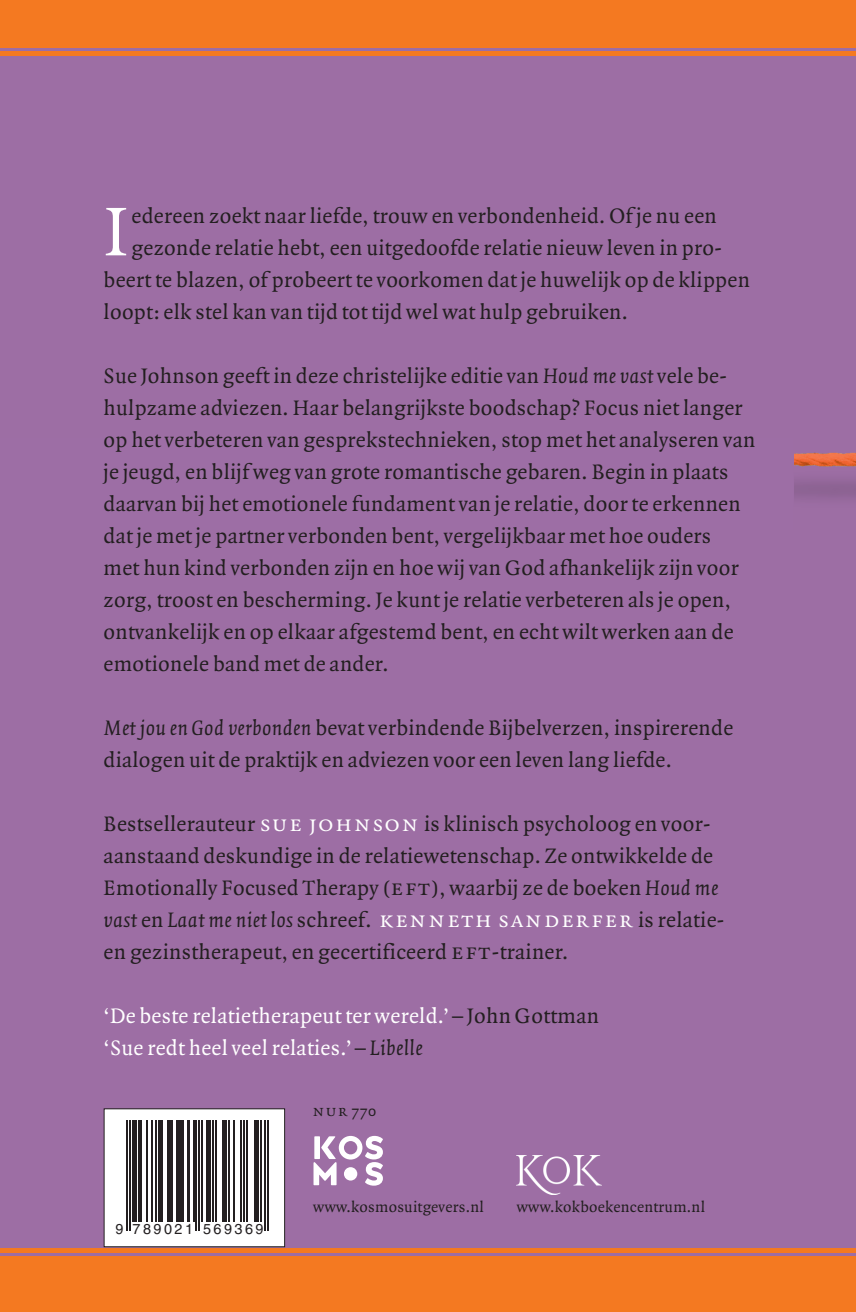
<style>
.page{position:relative;width:856px;height:1312px;background:#f47921}
.page>*{position:absolute;margin:0;border:0;box-sizing:border-box;transform-origin:0 0}
.t1{font:74px "Quadraat";color:#fff}
.t2{font:22.4px/32px "Quadraat";letter-spacing:.015em;color:#231f20}
.t3{font:22.4px/32px "Quadraat";letter-spacing:.015em;color:#fff}
.t4{font:16.2px "Quadraat";letter-spacing:.015em;color:#231f20}
.t5{font:16.2px "Quadraat Small Caps";color:#231f20}
.t6{font:14.4px "Helvetica";letter-spacing:.17em;color:#231f20}
.s1{font-style:italic}
.s2{font-family:"Quadraat Small Caps";font-size:23px;color:#fff}
.s3{font-family:"Quadraat Small Caps";font-size:23px}
.s4{color:#231f20}
.s5{font-style:italic;color:#231f20}
.s6{font-family:"Quadraat"}
</style>
<div class="page">
<div style="left:0;top:57px;width:856px;height:1190px;background:#9d6ea4"></div>
<hr style="left:0;top:48px;width:856px;height:3px;background:#9d6da4">
<hr style="left:0;top:1253px;width:856px;height:3px;background:#9d6da4">
<div style="left:104px;top:1109px;width:181px;height:138px;background:#fff"></div>
<hr style="left:127px;top:1120px;width:1px;height:111px;background:#231f20">
<hr style="left:130px;top:1120px;width:1px;height:111px;background:#231f20">
<hr style="left:133px;top:1120px;width:4px;height:102px;background:#231f20">
<hr style="left:139px;top:1120px;width:3px;height:102px;background:#231f20">
<hr style="left:147px;top:1120px;width:1px;height:102px;background:#231f20">
<hr style="left:151px;top:1120px;width:1px;height:102px;background:#231f20">
<hr style="left:155px;top:1120px;width:2px;height:102px;background:#231f20">
<div style="left:158px;top:1120px;width:5px;height:102px;background:#231f20"></div>
<hr style="left:167px;top:1120px;width:3px;height:102px;background:#231f20">
<hr style="left:172px;top:1120px;width:1px;height:102px;background:#231f20">
<hr style="left:176px;top:1120px;width:3px;height:102px;background:#231f20">
<hr style="left:181px;top:1120px;width:3px;height:102px;background:#231f20">
<hr style="left:187px;top:1120px;width:3px;height:102px;background:#231f20">
<hr style="left:193px;top:1120px;width:1px;height:102px;background:#231f20">
<hr style="left:196px;top:1120px;width:1px;height:111px;background:#231f20">
<hr style="left:199px;top:1120px;width:1px;height:111px;background:#231f20">
<hr style="left:202px;top:1120px;width:1px;height:102px;background:#231f20">
<div style="left:206px;top:1120px;width:5px;height:102px;background:#231f20"></div>
<hr style="left:212px;top:1120px;width:2px;height:102px;background:#231f20">
<hr style="left:215px;top:1120px;width:2px;height:102px;background:#231f20">
<hr style="left:223px;top:1120px;width:4px;height:102px;background:#231f20">
<hr style="left:229px;top:1120px;width:1px;height:102px;background:#231f20">
<hr style="left:233px;top:1120px;width:2px;height:102px;background:#231f20">
<hr style="left:241px;top:1120px;width:1px;height:102px;background:#231f20">
<hr style="left:244px;top:1120px;width:1px;height:102px;background:#231f20">
<hr style="left:247px;top:1120px;width:1px;height:102px;background:#231f20">
<div style="left:254px;top:1120px;width:5px;height:102px;background:#231f20"></div>
<hr style="left:260px;top:1120px;width:2px;height:102px;background:#231f20">
<hr style="left:265px;top:1120px;width:1px;height:111px;background:#231f20">
<hr style="left:268px;top:1120px;width:1px;height:111px;background:#231f20">
<div style="left:104px;top:1108px;width:181px;height:139px;border:1px solid #231f20"></div>
<img style="left:516px;top:1155px;width:85px;height:39px">
<svg style="left:313px;top:1136px;width:70px;height:50px;background:#c7accb"></svg>
<div style="left:344px;top:1167px;width:13px;height:13px;background:#fff;border-radius:50%"></div>
<h1 class="t1" style="left:104px;top:187px;width:25px">I</h1>
<p class="t2" style="left:132px;top:200px;width:587px">edereen zoekt naar liefde, trouw en verbondenheid. Of je nu een</p>
<p class="t2" style="left:132px;top:232px;width:592px">gezonde relatie hebt, een uitgedoofde relatie nieuw leven in pro-</p>
<p class="t2" style="left:104px;top:264px;width:648px">beert te blazen, of probeert te voorkomen dat je huwelijk op de klippen</p>
<p class="t2" style="left:104px;top:296px;width:526px">loopt: elk stel kan van tijd tot tijd wel wat hulp gebruiken.</p>
<p class="t2" style="left:104px;top:360px;width:653px">Sue Johnson geeft in deze christelijke editie van <span class="s1">Houd me vast</span> vele be&shy;hulpzame adviezen. Haar belangrijkste boodschap? Focus niet langer op het verbeteren van gesprekstechnieken, stop met het analyseren van je jeugd, en blijf weg van grote romantische gebaren. Begin in plaats daarvan bij het emotionele fundament van je relatie, door te erkennen dat je met je partner verbonden bent, vergelijkbaar met hoe ouders<br>met hun kind verbonden zijn en hoe wij van God afhankelijk zijn voor zorg, troost en bescherming. Je kunt je relatie verbeteren als je open, ontvankelijk en op elkaar afgestemd bent, en echt wilt werken aan de emotionele band met de ander.</p>
<p class="t2" style="left:104px;top:712px;width:631px"><span class="s1">Met jou en God verbonden</span> bevat verbindende Bijbelverzen, inspirerende dialogen uit de praktijk en adviezen voor een leven lang liefde.</p>
<p class="t2" style="left:104px;top:808px;width:622px">Bestsellerauteur <span class="s2">sue johnson</span> is klinisch psycholoog en voor&shy;aanstaand deskundige in de relatiewetenschap. Ze ontwikkelde de Emotionally Focused Therapy (<span class="s3">eft</span>), waarbij ze de boeken <span class="s1">Houd me vast</span> en <span class="s1">Laat me niet los</span> schreef. <span class="s2">kenneth sanderfer</span> is relatie&shy;en gezinstherapeut, en gecertificeerd <span class="s3">eft</span>-trainer.</p>
<p class="t3" style="left:104px;top:1000px;width:497px">‘De beste relatietherapeut ter wereld.’<span class="s4">– John Gottman </span>‘Sue redt heel veel relaties.’<span class="s4">–</span> <span class="s5">Libelle</span></p>
<p class="t5" style="left:312px;top:1101px;width:65px">nur <span class="s6">770</span></p>
<p class="t6" style="left:116px;top:1220px;width:150px">9 789021 569369</p>
<p class="t4" style="left:313px;top:1197px;width:172px">www.kosmosuitgevers.nl</p>
<p class="t4" style="left:517px;top:1197px;width:190px">www.kokboekencentrum.nl</p>
</div>
